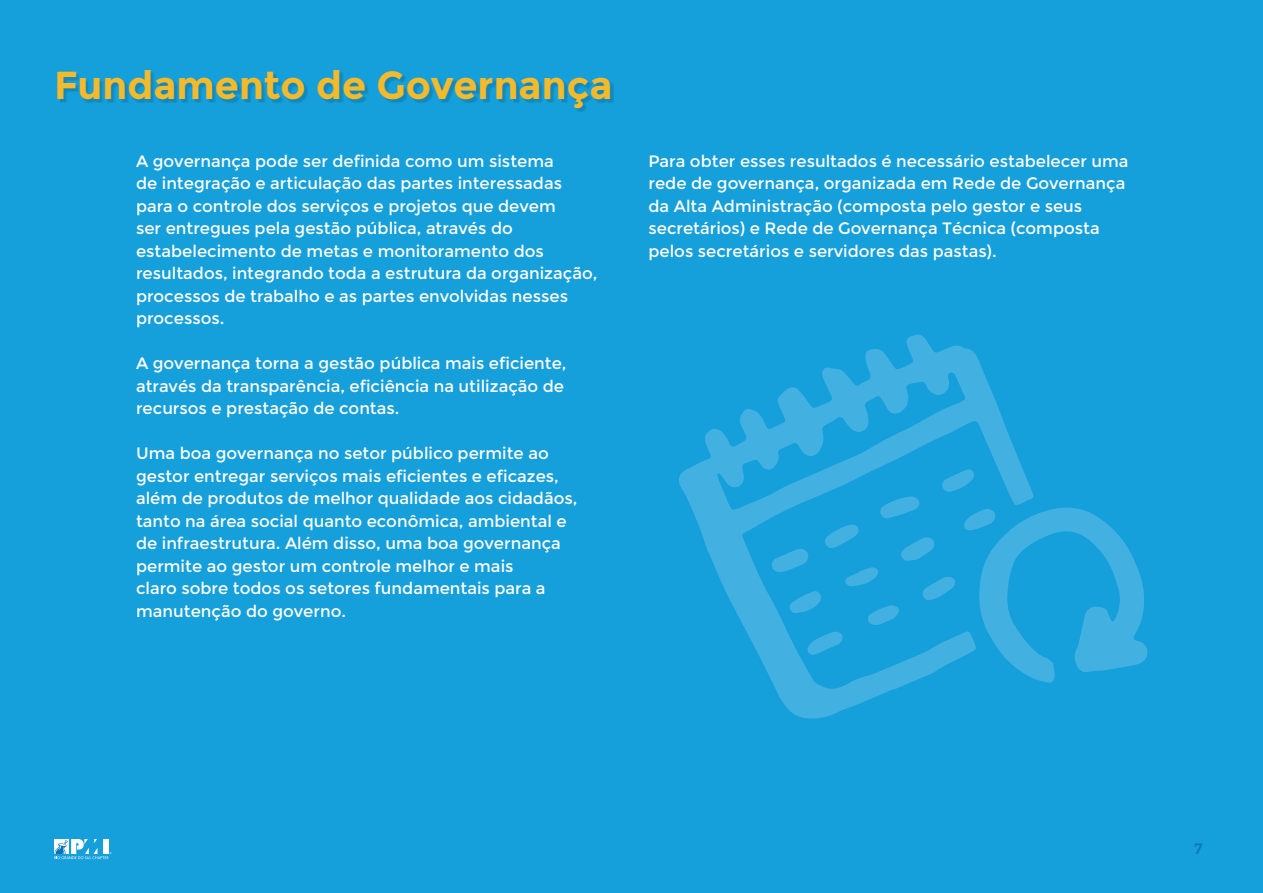
<style>
.page{position:relative;width:1263px;height:893px;background:#159fdb}
.page>*{position:absolute;margin:0;border:0;box-sizing:border-box;transform-origin:0 0}
.t1{font:700 39px "Montserrat";color:#f5ba2b}
.t2{font:16.5px/22.5px "Montserrat";color:#fff}
.t3{font:15px "Montserrat";color:#0578bd}
</style>
<div class="page">
<svg style="left:54px;top:839px;width:57px;height:20px"></svg>
<div style="left:60px;top:72px;width:554px;height:41px;background:#000;opacity:.15"></div>
<svg style="left:679px;top:334px;width:469px;height:385px"></svg>
<h1 class="t1" style="left:54px;top:62px;width:560px">Fundamento de Governança</h1>
<p class="t2" style="left:136px;top:150px;width:463px">A governança pode ser definida como um sistema<br>de integração e articulação das partes interessadas para o controle dos serviços e projetos que devem<br>ser entregues pela gestão pública, através do estabelecimento de metas e monitoramento dos resultados, integrando toda a estrutura da organização, processos de trabalho e as partes envolvidas nesses processos.</p>
<p class="t2" style="left:136px;top:352px;width:432px">A governança torna a gestão pública mais eficiente, através da transparência, eficiência na utilização de recursos e prestação de contas.</p>
<p class="t2" style="left:136px;top:442px;width:443px">Uma boa governança no setor público permite ao gestor entregar serviços mais eficientes e eficazes, além de produtos de melhor qualidade aos cidadãos, tanto na área social quanto econômica, ambiental e de infraestrutura. Além disso, uma boa governança permite ao gestor um controle melhor e mais<br>claro sobre todos os setores fundamentais para a manutenção do governo.</p>
<p class="t2" style="left:648px;top:150px;width:482px">Para obter esses resultados é necessário estabelecer uma rede de governança, organizada em Rede de Governança da Alta Administração (composta pelo gestor e seus secretários) e Rede de Governança Técnica (composta pelos secretários e servidores das pastas).</p>
<p class="t3" style="left:1194px;top:839px;width:10px">7</p>
</div>
